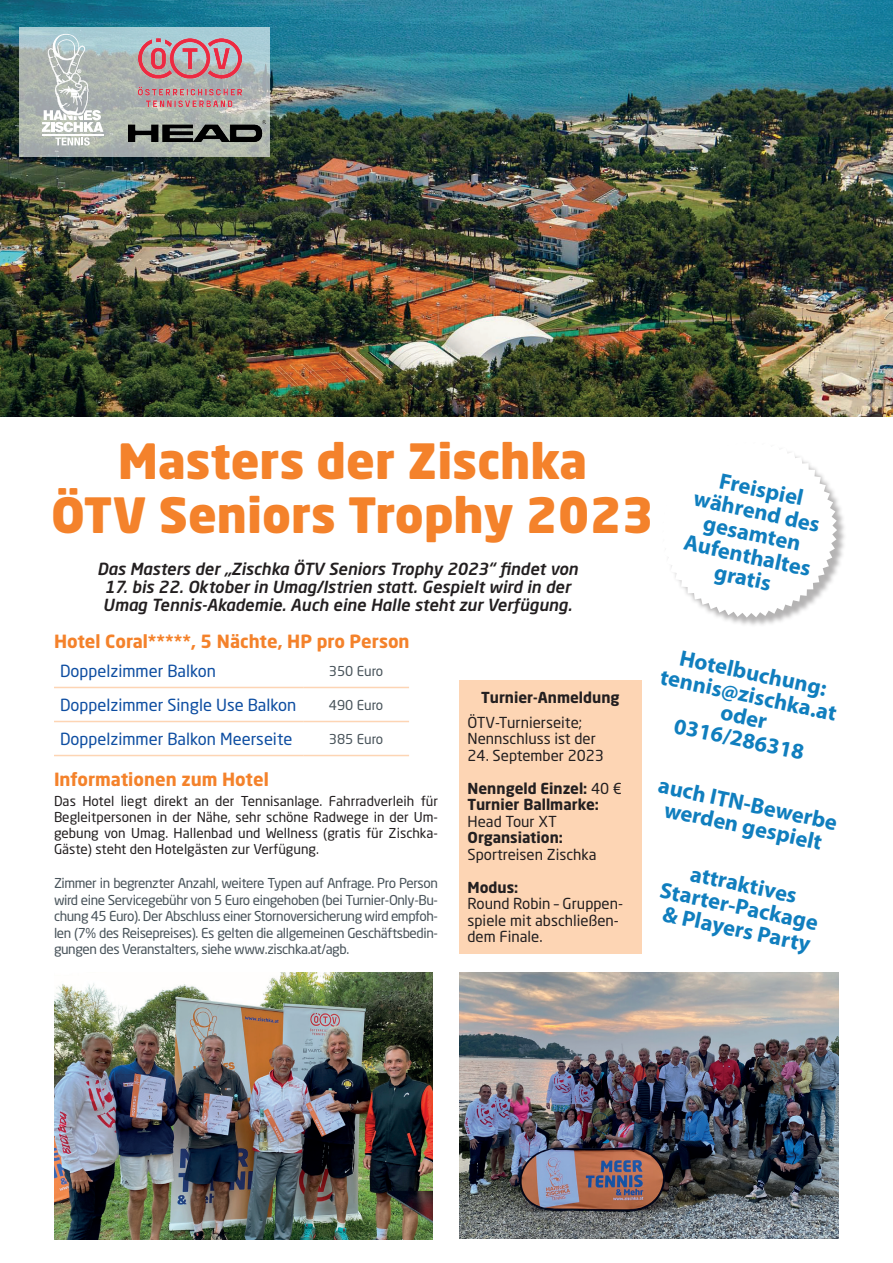
<style>
.page{position:relative;width:893px;height:1263px;background:#fff}
.page>*{position:absolute;margin:0;border:0;box-sizing:border-box;transform-origin:0 0}
.t1{font:900 48px/54px "Neo Sans W1 G";color:#f4822b;text-align:center}
.t2{font:700 22.5px/22.5px "Myriad Pro";color:#107ebe;text-align:center}
.t3{font:700 18px "Neo Sans W1 G";color:#f4822b}
.t4{font:italic 500 16.5px/18px "Neo Sans W1 G";color:#231f20}
.t5{font:16.5px "Neo Sans W1 G";color:#0d4da1}
.t6{font:15px/16.5px "Neo Sans W1 G";color:#231f20}
.t7{font:700 15px/16.5px "Neo Sans W1 G";color:#231f20}
.t8{font:13.5px/16.5px "Neo Sans W1 G";letter-spacing:-.03em;color:#48535a;text-align:justify}
.t9{font:13.5px/16.2px "Neo Sans W1 G";color:#231f20;text-align:justify}
.s1{font-weight:400}
</style>
<div class="page">
<img style="left:0;top:0;width:893px;height:417px">
<hr style="left:54px;top:687px;width:249px;height:1px;background:#fdd5b4">
<hr style="left:303px;top:687px;width:106px;height:1px;background:#fdd5b4">
<hr style="left:54px;top:721px;width:249px;height:1px;background:#fdd5b4">
<hr style="left:303px;top:721px;width:106px;height:1px;background:#fdd5b4">
<hr style="left:54px;top:755px;width:249px;height:1px;background:#fdd5b4">
<hr style="left:303px;top:755px;width:106px;height:1px;background:#fdd5b4">
<img style="left:54px;top:972px;width:378px;height:267px">
<img style="left:459px;top:972px;width:380px;height:266px">
<div style="left:459px;top:680px;width:183px;height:273px;background:#fdd5b4"></div>
<div style="left:661px;top:441px;width:186px;height:186px;background:#231f20;opacity:.34"></div>
<svg style="left:661px;top:441px;width:176px;height:177px"></svg>
<svg style="left:19px;top:27px;width:251px;height:129px;background:#acbab8"></svg>
<img style="left:128px;top:120px;width:137px;height:21px">
<img style="left:138px;top:38px;width:104px;height:69px">
<svg style="left:42px;top:34px;width:61px;height:112px"></svg>
<h1 class="t1" style="left:51px;top:434px;width:604px">Masters der Zischka<br>ÖTV Seniors Trophy 2023</h1>
<p class="t4" style="left:97px;top:559px;width:482px">Das Masters der „Zischka ÖTV Seniors Trophy 2023“ findet von</p>
<p class="t4" style="left:103px;top:577px;width:471px">17. bis 22. Oktober in Umag/Istrien statt. Gespielt wird in der<br>Umag Tennis-Akademie. Auch eine Halle steht zur Verfügung.</p>
<h2 class="t2" style="left:701px;top:464px;width:131px;rotate:12deg">Freispiel während des gesamten<br>Aufenthaltes gratis</h2>
<h3 class="t3" style="left:54px;top:630px;width:357px">Hotel Coral*****, 5 Nächte, HP pro Person</h3>
<p class="t5" style="left:60px;top:661px;width:158px">Doppelzimmer Balkon</p>
<p class="t8" style="left:329px;top:662px;width:56px">350 Euro</p>
<p class="t5" style="left:60px;top:695px;width:238px">Doppelzimmer Single Use Balkon</p>
<p class="t8" style="left:329px;top:696px;width:56px">490 Euro</p>
<p class="t5" style="left:60px;top:729px;width:234px">Doppelzimmer Balkon Meerseite</p>
<p class="t8" style="left:329px;top:730px;width:56px">385 Euro</p>
<h3 class="t3" style="left:54px;top:767px;width:216px">Informationen zum Hotel</h3>
<p class="t9" style="left:54px;top:792px;width:385px">Das Hotel liegt direkt an der Tennisanlage. Fahrradverleih für Begleitpersonen in der Nähe, sehr schöne Radwege in der Um&shy;gebung von Umag. Hallenbad und Wellness (gratis für Zischka-Gäste) steht den Hotelgästen zur Verfügung.</p>
<p class="t8" style="left:54px;top:875px;width:385px">Zimmer in begrenzter Anzahl, weitere Typen auf Anfrage. Pro Person wird eine Servicegebühr von 5 Euro eingehoben (bei Turnier-Only-Bu&shy;chung 45 Euro). Der Abschluss einer Stornoversicherung wird empfoh&shy;len (7% des Reisepreises). Es gelten die allgemeinen Geschäftsbedin&shy;gungen des Veranstalters, siehe www.zischka.at/agb.</p>
<p class="t7" style="left:481px;top:689px;width:140px">Turnier-Anmeldung</p>
<p class="t6" style="left:467px;top:713px;width:130px">ÖTV-Turnierseite;<br>Nennschluss ist der</p>
<p class="t6" style="left:467px;top:746px;width:138px">24. September 2023</p>
<p class="t7" style="left:467px;top:779px;width:156px">Nenngeld Einzel: <span class="s1">40 €<br></span>Turnier Ballmarke:</p>
<p class="t6" style="left:467px;top:812px;width:91px">Head Tour XT</p>
<p class="t7" style="left:467px;top:829px;width:97px">Organsiation:</p>
<p class="t6" style="left:467px;top:845px;width:131px">Sportreisen Zischka</p>
<p class="t7" style="left:467px;top:878px;width:52px">Modus:</p>
<p class="t6" style="left:467px;top:895px;width:157px">Round Robin – Gruppen&shy;spiele mit abschließen&shy;dem Finale.</p>
<h2 class="t2" style="left:668px;top:642px;width:181px;rotate:12deg">Hotelbuchung: tennis@zischka.at oder<br>0316/286318</h2>
<h2 class="t2" style="left:661px;top:773px;width:184px;rotate:12deg">auch ITN-Bewerbe werden gespielt</h2>
<h2 class="t2" style="left:668px;top:856px;width:162px;rotate:12deg">attraktives<br>Starter-Package &amp; Players Party</h2>
</div>
